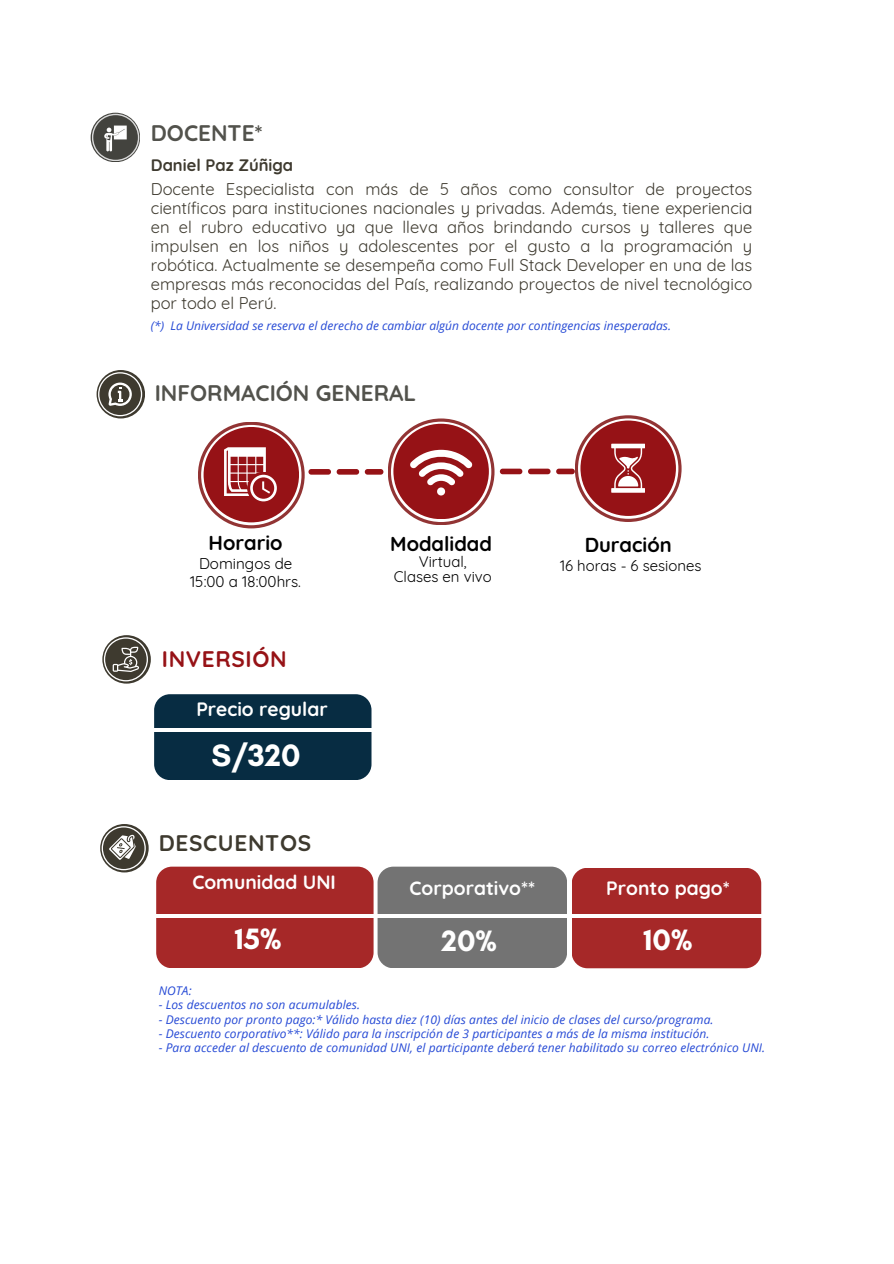
<style>
.page{position:relative;width:894px;height:1264px;background:#fff}
.page>*{position:absolute;margin:0;border:0;box-sizing:border-box;transform-origin:0 0}
.t1{font:700 31.5px "Glacial Indifference";color:#fff}
.t2{font:700 30px "Glacial Indifference";color:#fff}
.t3{font:700 22.5px "Quicksand";color:#52524c}
.t4{font:700 22.5px "Quicksand";letter-spacing:.03em;color:#3e3a2f}
.t5{font:700 22.5px "Quicksand";letter-spacing:.03em;color:#961216}
.t6{font:700 20.1px "Quicksand";color:#000}
.t7{font:700 19.2px "Quicksand";color:#fff}
.t8{font:16.5px/19.2px "Quicksand";color:#3e3a2f;text-align:justify}
.t9{font:700 16.5px "Quicksand";color:#3e3a2f}
.t10{font:15.15px "Quicksand";color:#000}
.t11{font:15px "Quicksand";color:#000}
.t12{font:italic 12px "Open Sans";letter-spacing:.005em;color:#2549d5}
</style>
<div class="page">
<svg style="left:198px;top:415px;width:483px;height:113px"></svg>
<div style="left:377px;top:866px;width:190px;height:102px;background:#737373;border-radius:16px"></div>
<div style="left:156px;top:866px;width:217px;height:102px;background:#a62828;border-radius:16px"></div>
<div style="left:571px;top:867px;width:190px;height:101px;background:#a62828;border-radius:16px"></div>
<hr style="left:141px;top:914px;width:636px;height:3px;background:#fff">
<svg style="left:92px;top:114px;width:47px;height:47px"></svg>
<img style="left:100px;top:122px;width:30px;height:31px">
<div style="left:154px;top:694px;width:217px;height:86px;background:#072c42;border-radius:16px"></div>
<hr style="left:139px;top:728px;width:256px;height:3px;background:#fff">
<svg style="left:97px;top:370px;width:48px;height:48px"></svg>
<svg style="left:98px;top:372px;width:44px;height:44px"></svg>
<svg style="left:102px;top:635px;width:49px;height:48px"></svg>
<svg style="left:104px;top:637px;width:44px;height:44px"></svg>
<svg style="left:100px;top:824px;width:49px;height:48px"></svg>
<svg style="left:102px;top:826px;width:44px;height:44px"></svg>
<h3 class="t3" style="left:151px;top:119px;width:113px">DOCENTE*</h3>
<h4 class="t9" style="left:151px;top:154px;width:144px">Daniel Paz Zúñiga</h4>
<h1 class="t8" style="left:151px;top:179px;width:603px">Docente Especialista con más de 5 años como consultor de proyectos científicos para instituciones nacionales y privadas. Además, tiene experiencia en el rubro educativo ya que lleva años brindando cursos y talleres que impulsen en los niños y adolescentes por el gusto a la programación y robótica. Actualmente se desempeña como Full Stack Developer en una de las empresas más reconocidas del País, realizando proyectos de nivel tecnológico por todo el Perú.</h1>
<p class="t12" style="left:151px;top:317px;width:521px">(*) La Universidad se reserva el derecho de cambiar algún docente por contingencias inesperadas.</p>
<p class="t3" style="left:155px;top:378px;width:263px">INFORMACIÓN GENERAL</p>
<p class="t6" style="left:208px;top:530px;width:75px">Horario</p>
<p class="t6" style="left:390px;top:530px;width:103px">Modalidad</p>
<h4 class="t6" style="left:584px;top:531px;width:88px">Duración</h4>
<h3 class="t10" style="left:199px;top:554px;width:95px">Domingos de</h3>
<h6 class="t10" style="left:190px;top:571px;width:112px">15:00 a 18:00hrs.</h6>
<h3 class="t5" style="left:162px;top:644px;width:126px">INVERSIÓN</h3>
<p class="t7" style="left:196px;top:697px;width:133px">Precio regular</p>
<h3 class="t1" style="left:211px;top:736px;width:90px">S/320</h3>
<p class="t4" style="left:159px;top:828px;width:154px">DESCUENTOS</p>
<p class="t7" style="left:192px;top:869px;width:145px">Comunidad UNI</p>
<h4 class="t2" style="left:235px;top:920px;width:48px">15%</h4>
<p class="t11" style="left:418px;top:552px;width:49px">Virtual,</p>
<p class="t11" style="left:393px;top:567px;width:99px">Clases en vivo</p>
<p class="t11" style="left:560px;top:555px;width:143px">16 horas - 6 sesiones</p>
<p class="t7" style="left:409px;top:875px;width:127px">Corporativo**</p>
<p class="t2" style="left:441px;top:922px;width:57px">20%</p>
<h4 class="t7" style="left:606px;top:875px;width:125px">Pronto pago*</h4>
<p class="t2" style="left:643px;top:921px;width:50px">10%</p>
<h4 class="t12" style="left:159px;top:982px;width:35px">NOTA:</h4>
<h2 class="t12" style="left:159px;top:996px;width:203px">- Los descuentos no son acumulables.</h2>
<h4 class="t12" style="left:159px;top:1011px;width:556px">- Descuento por pronto pago:* Válido hasta diez (10) días antes del inicio de clases del curso/programa.</h4>
<h2 class="t12" style="left:159px;top:1025px;width:552px">- Descuento corporativo**: Válido para la inscripción de 3 participantes a más de la misma institución.</h2>
<h4 class="t12" style="left:159px;top:1039px;width:608px">- Para acceder al descuento de comunidad UNI, el participante deberá tener habilitado su correo electrónico UNI.</h4>
</div>
